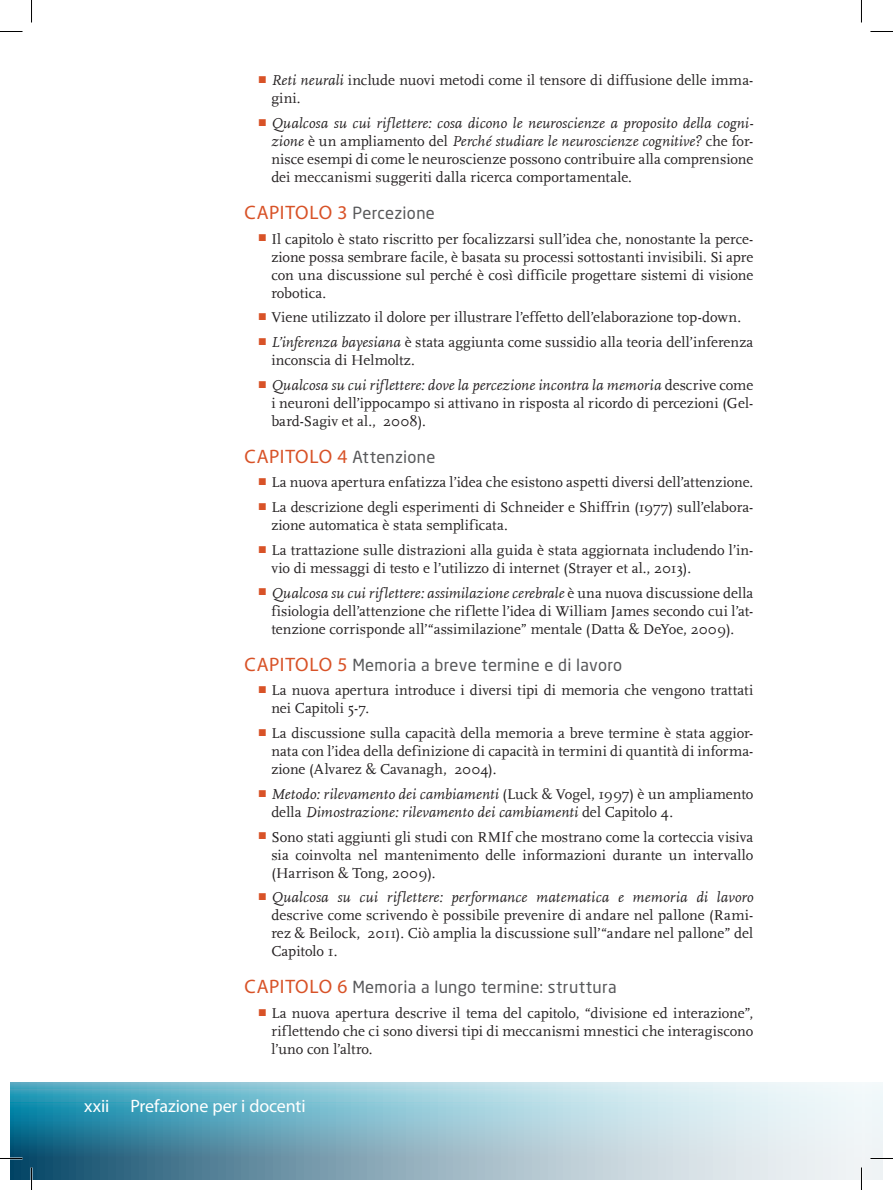
<style>
.page{position:relative;width:893px;height:1190px;background:#fff}
.page>*{position:absolute;margin:0;border:0;box-sizing:border-box;transform-origin:0 0}
.VRH{font:18px "Myriad Pro";letter-spacing:-.005em;color:#fff}
.VFOLIO{font:18px "Myriad Pro";color:#fff}
.PREH2{font:16.5px "Neo Sans Std";letter-spacing:.02em;color:#57585a}
.t1{font:15px/18px "Scala";letter-spacing:.005em;color:#231f20;text-align:justify}
.t2{font:italic 15px/18px "Scala";letter-spacing:.015em;color:#231f20}
.s1{color:#d85227}
.s2{font-style:italic}
.s3{font-family:"Myriad Pro";font-size:19.5px;color:#d85227}
.s4{font-style:normal;color:#d85227}
.s5{font-style:normal}
</style>
<div class="page">
<svg style="left:10px;top:1082px;width:851px;height:98px;background:#94becc"></svg>
<div style="left:862px;top:1082px;width:20px;height:98px;background:#f0f6f8"></div>
<hr style="left:0;top:1157px;width:22px;height:2px;background:#fff">
<hr style="left:870px;top:1157px;width:22px;height:2px;background:#fff">
<svg style="left:0;top:31px;width:22px;height:1px"></svg>
<svg style="left:870px;top:31px;width:22px;height:1px"></svg>
<svg style="left:0;top:1158px;width:22px;height:1px"></svg>
<svg style="left:870px;top:1158px;width:22px;height:1px"></svg>
<svg style="left:31px;top:0;width:1px;height:22px"></svg>
<svg style="left:31px;top:1167px;width:1px;height:23px"></svg>
<svg style="left:860px;top:1167px;width:1px;height:13px"></svg>
<p class="t1" style="left:271px;top:71px;width:483px;text-indent:-14px"><span class="s1">π</span> <span class="s2">Reti neurali</span> include nuovi metodi come il tensore di diffusione delle imma&shy;gini.</p>
<p class="t1" style="left:271px;top:114px;width:483px;text-indent:-14px"><span class="s1">π</span> <span class="s2">Qualcosa su cui riflettere: cosa dicono le neuroscienze a proposito della cogni&shy;zione</span> è un ampliamento del <span class="s2">Perché studiare le neuroscienze cognitive?</span> che for&shy;nisce esempi di come le neuroscienze possono contribuire alla comprensione dei meccanismi suggeriti dalla ricerca comportamentale.</p>
<p class="PREH2" style="left:244px;top:203px;width:192px"><span class="s3">CAPITOLO 3</span> Percezione</p>
<p class="t1" style="left:271px;top:230px;width:483px;text-indent:-14px"><span class="s1">π</span> Il capitolo è stato riscritto per focalizzarsi sull’idea che, nonostante la perce&shy;zione possa sembrare facile, è basata su processi sottostanti invisibili. Si apre con una discussione sul perché è così difficile progettare sistemi di visione robotica.</p>
<p class="t1" style="left:258px;top:309px;width:484px"><span class="s1">π</span> Viene utilizzato il dolore per illustrare l’effetto dell’elaborazione top-down.</p>
<p class="t1" style="left:271px;top:333px;width:483px;text-indent:-14px"><span class="s1">π</span> <span class="s2">L’inferenza bayesiana</span> è stata aggiunta come sussidio alla teoria dell’inferenza inconscia di Helmoltz.</p>
<p class="t1" style="left:271px;top:376px;width:483px;text-indent:-14px"><span class="s1">π</span> <span class="s2">Qualcosa su cui riflettere: dove la percezione incontra la memoria</span> descrive come i neuroni dell’ippocampo si attivano in risposta al ricordo di percezioni (Gel&shy;bard-Sagiv et al., 2008).</p>
<p class="PREH2" style="left:244px;top:446px;width:192px"><span class="s3">CAPITOLO 4</span> Attenzione</p>
<p class="t1" style="left:258px;top:474px;width:497px"><span class="s1">π</span> La nuova apertura enfatizza l’idea che esistono aspetti diversi dell’attenzione.</p>
<p class="t1" style="left:271px;top:499px;width:483px;text-indent:-14px"><span class="s1">π</span> La descrizione degli esperimenti di Schneider e Shiffrin (1977) sull’elabora&shy;zione automatica è stata semplificata.</p>
<p class="t1" style="left:271px;top:541px;width:483px;text-indent:-14px"><span class="s1">π</span> La trattazione sulle distrazioni alla guida è stata aggiornata includendo l’in&shy;vio di messaggi di testo e l’utilizzo di internet (Strayer et al., 2013).</p>
<p class="t1" style="left:271px;top:584px;width:483px;text-indent:-14px"><span class="s1">π</span> <span class="s2">Qualcosa su cui riflettere: assimilazione cerebrale</span> è una nuova discussione della fisiologia dell’attenzione che riflette l’idea di William James secondo cui l’at&shy;tenzione corrisponde all’“assimilazione” mentale (Datta &amp; DeYoe, 2009).</p>
<p class="PREH2" style="left:244px;top:654px;width:379px"><span class="s3">CAPITOLO 5</span> Memoria a breve termine e di lavoro</p>
<p class="t1" style="left:271px;top:682px;width:483px;text-indent:-14px"><span class="s1">π</span> La nuova apertura introduce i diversi tipi di memoria che vengono trattati nei Capitoli 5-7.</p>
<p class="t1" style="left:271px;top:724px;width:483px;text-indent:-14px"><span class="s1">π</span> La discussione sulla capacità della memoria a breve termine è stata aggior&shy;nata con l’idea della definizione di capacità in termini di quantità di informa&shy;zione (Alvarez &amp; Cavanagh, 2004).</p>
<p class="t2" style="left:271px;top:785px;width:483px;text-indent:-14px"><span class="s4">π</span> Metodo: rilevamento dei cambiamenti <span class="s5">(Luck &amp; Vogel, 1997) è un ampliamento della</span> Dimostrazione: rilevamento dei cambiamenti <span class="s5">del Capitolo 4.</span></p>
<p class="t1" style="left:271px;top:828px;width:483px;text-indent:-14px"><span class="s1">π</span> Sono stati aggiunti gli studi con RMIf che mostrano come la corteccia visiva sia coinvolta nel mantenimento delle informazioni durante un intervallo (Harrison &amp; Tong, 2009).</p>
<p class="t1" style="left:271px;top:889px;width:483px;text-indent:-14px"><span class="s1">π</span> <span class="s2">Qualcosa su cui riflettere: performance matematica e memoria di lavoro </span>descrive come scrivendo è possibile prevenire di andare nel pallone (Rami&shy;rez &amp; Beilock, 2011). Ciò amplia la discussione sull’“andare nel pallone” del Capitolo 1.</p>
<p class="PREH2" style="left:244px;top:977px;width:373px"><span class="s3">CAPITOLO 6</span> Memoria a lungo termine: struttura</p>
<p class="t1" style="left:271px;top:1004px;width:483px;text-indent:-14px"><span class="s1">π</span> La nuova apertura descrive il tema del capitolo, “divisione ed interazione”, riflettendo che ci sono diversi tipi di meccanismi mnestici che interagiscono l’uno con l’altro.</p>
<p class="VFOLIO" style="left:84px;top:1094px;width:27px">xxii</p>
<p class="VRH" style="left:130px;top:1094px;width:177px">Prefazione per i docenti</p>
</div>
